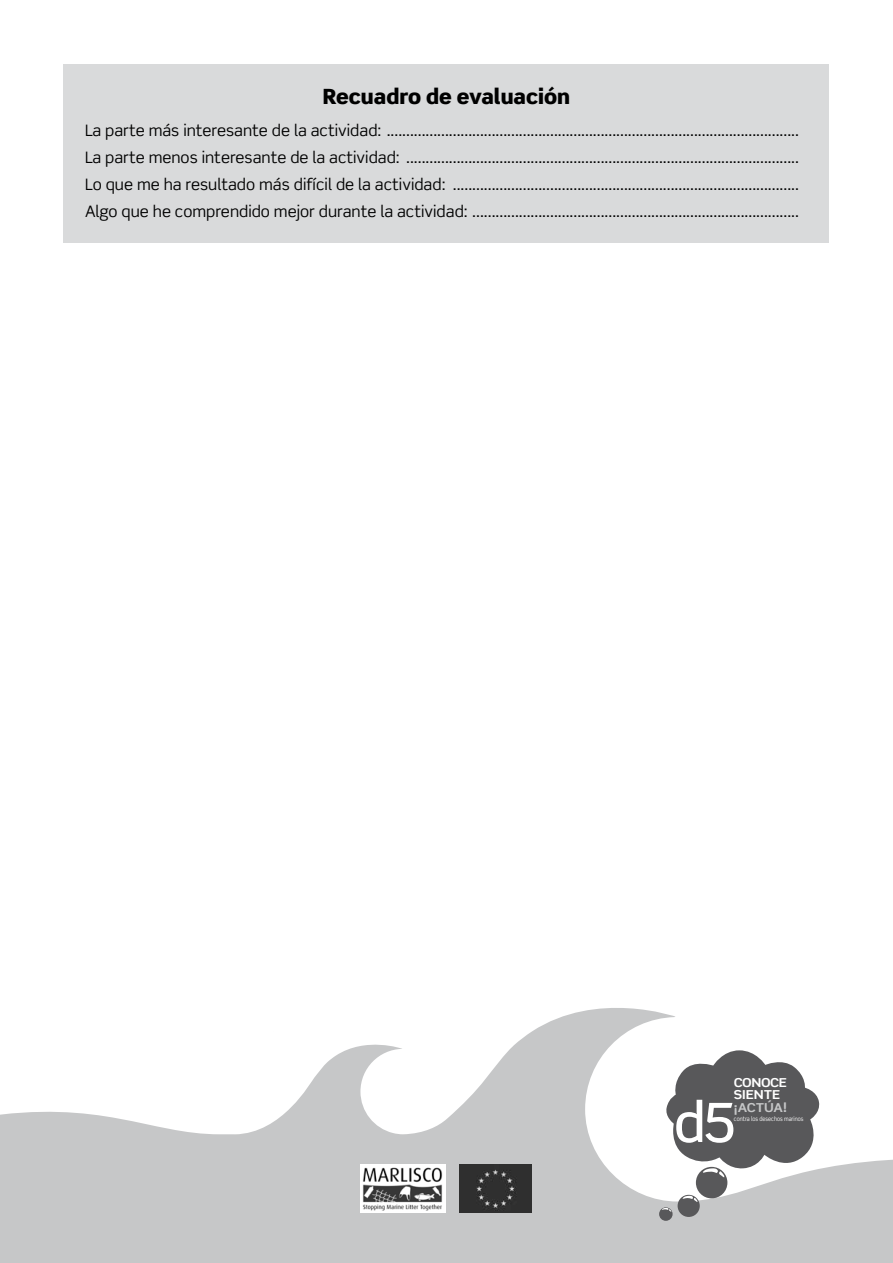
<style>
.page{position:relative;width:893px;height:1263px;background:#fff}
.page>*{position:absolute;margin:0;border:0;box-sizing:border-box;transform-origin:0 0}
.t1{font:500 54.15px "Scene Std";color:#fff}
.t2{font:900 21px "Scene Std";color:#000}
.t3{font:15.75px/27px "Scene Std";color:#000;text-align:justify}
.t4{font:700 12.3px/12.8px "Scene Std";letter-spacing:-.015em;color:#fff;scale:1.11 1}
.t5{font:700 12.3px "Scene Std";letter-spacing:-.02em;color:#c6c7c8;scale:1.11 1}
.t6{font:6.15px "Scene Std";color:#fff;scale:.85 1}
</style>
<div class="page">
<svg style="left:0;top:1008px;width:893px;height:255px;fill:#c6c7c8"></svg>
<div style="left:696px;top:1167px;width:31px;height:31px;background:#58585a;border-radius:50%"></div>
<svg style="left:664px;top:1050px;width:157px;height:127px"></svg>
<div style="left:678px;top:1195px;width:22px;height:22px;background:#58585a;border-radius:50%"></div>
<svg style="left:682px;top:1196px;width:16px;height:6px"></svg>
<div style="left:659px;top:1207px;width:14px;height:14px;background:#58585a;border-radius:50%"></div>
<svg style="left:662px;top:1208px;width:9px;height:4px"></svg>
<div style="left:64px;top:64px;width:765px;height:178px;background:#d9dadb"></div>
<div style="left:360px;top:1164px;width:85px;height:49px;background:#fff"></div>
<img style="left:362px;top:1167px;width:81px;height:44px">
<img style="left:459px;top:1164px;width:73px;height:49px">
<h2 class="t2" style="left:323px;top:83px;width:249px">Recuadro de evaluación</h2>
<p class="t3" style="left:85px;top:116px;width:715px">La parte más interesante de la actividad: ..........................................................................................................<br>La parte menos interesante de la actividad: .....................................................................................................<br>Lo que me ha resultado más difícil de la actividad: .........................................................................................<br>Algo que he comprendido mejor durante la actividad: ....................................................................................</p>
<p class="t4" style="left:734px;top:1075px;width:49px">CONOCE<br>SIENTE</p>
<p class="t5" style="left:734px;top:1100px;width:49px">¡ACTÚA!</p>
<p class="t6" style="left:734px;top:1115px;width:83px">contra los desechos marinos</p>
<h1 class="t1" style="left:674px;top:1089px;width:64px">d5</h1>
</div>
